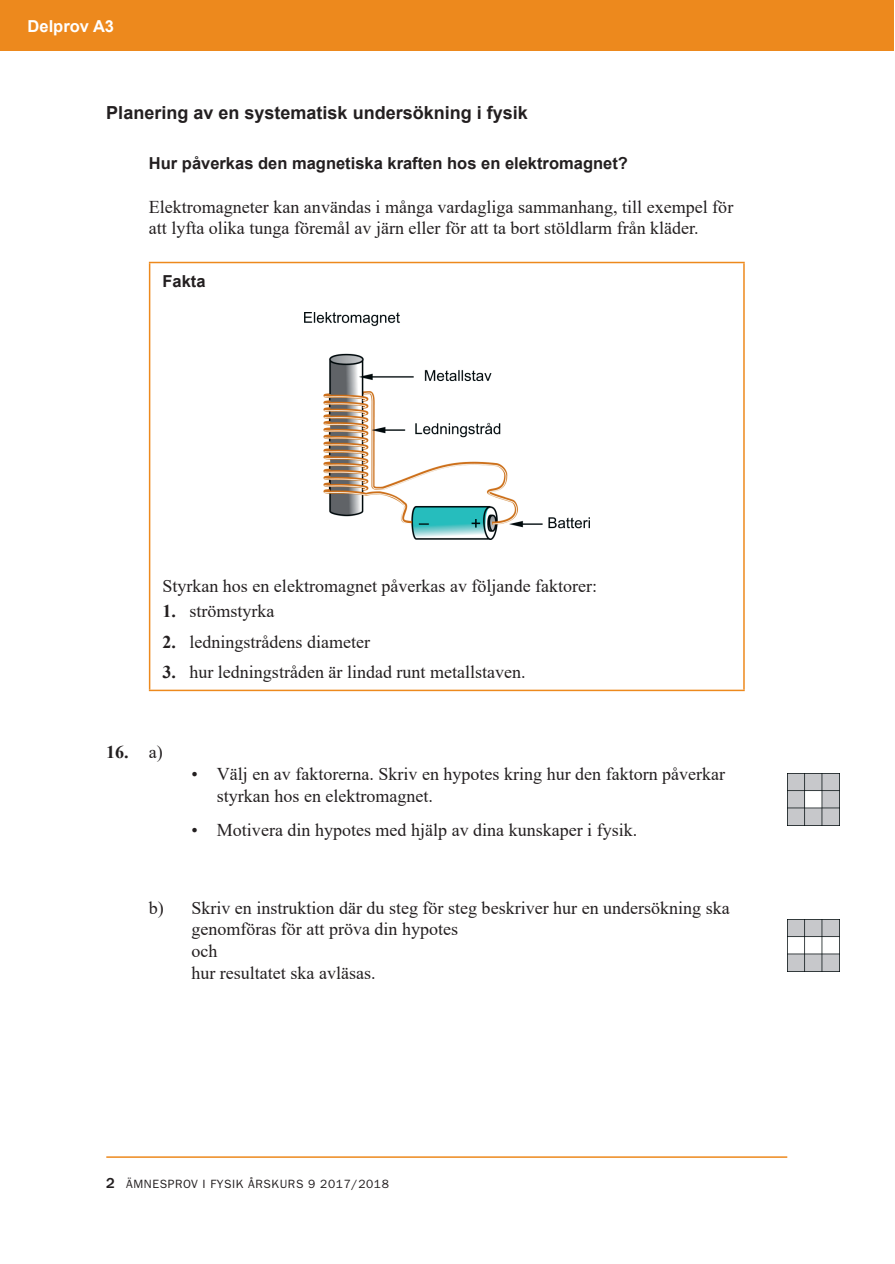
<style>
.page{position:relative;width:895px;height:1264px;background:#fff}
.page>*{position:absolute;margin:0;border:0;box-sizing:border-box;transform-origin:0 0}
.t1{font:18px/21.6px "Times New Roman";color:#231f20}
.t2{font:700 18px "Arial";color:#231f20}
.t3{font:700 18px "Times New Roman";color:#231f20}
.t4{font:700 16.5px "Arial";color:#231f20}
.t5{font:700 16.5px "Arial";color:#fff}
.t6{font:12px "ITC Franklin Gothic Std";letter-spacing:.05em;color:#231f20}
.s1{font-weight:700}
.s2{font-weight:400}
.s3{font-weight:500;font-size:15px}
</style>
<div class="page">
<div style="left:0;top:0;width:893px;height:51px;background:#ed891d"></div>
<hr style="left:106px;top:1156px;width:681px;height:1px;background:#ed891d">
<img style="left:787px;top:919px;width:51px;height:52px">
<hr style="left:149px;top:262px;width:595px;height:1px;background:#ed891d">
<hr style="left:149px;top:263px;width:1px;height:426px;background:#ed891d">
<hr style="left:743px;top:263px;width:1px;height:426px;background:#ed891d">
<hr style="left:149px;top:689px;width:595px;height:2px;background:#ed891d">
<img style="left:304px;top:312px;width:285px;height:227px">
<img style="left:787px;top:773px;width:51px;height:52px">
<p class="t5" style="left:28px;top:14px;width:88px">Delprov A3</p>
<p class="t2" style="left:106px;top:100px;width:423px">Planering av en systematisk undersökning i fysik</p>
<p class="t4" style="left:149px;top:152px;width:480px">Hur påverkas den magnetiska kraften hos en elektromagnet?</p>
<p class="t1" style="left:149px;top:195px;width:585px">Elektromagneter kan användas i många vardagliga sammanhang, till exempel för att lyfta olika tunga föremål av järn eller för att ta bort stöldlarm från kläder.</p>
<p class="t4" style="left:162px;top:270px;width:45px">Fakta</p>
<p class="t1" style="left:162px;top:574px;width:436px">Styrkan hos en elektromagnet påverkas av följande faktorer:</p>
<p class="t1" style="left:162px;top:600px;width:113px"><span class="s1">1.</span> strömstyrka</p>
<p class="t1" style="left:162px;top:630px;width:209px"><span class="s1">2.</span> ledningstrådens diameter</p>
<p class="t1" style="left:162px;top:660px;width:364px"><span class="s1">3.</span> hur ledningstråden är lindad runt metallstaven.</p>
<p class="t3" style="left:106px;top:739px;width:58px">16. <span class="s2">a)</span></p>
<p class="t1" style="left:217px;top:762px;width:509px;text-indent:-26px">• Välj en av faktorerna. Skriv en hypotes kring hur den faktorn påverkar styrkan hos en elektromagnet.</p>
<p class="t1" style="left:191px;top:818px;width:447px">• Motivera din hypotes med hjälp av dina kunskaper i fysik.</p>
<p class="t1" style="left:191px;top:896px;width:539px;text-indent:-43px">b) Skriv en instruktion där du steg för steg beskriver hur en undersökning ska genomföras för att pröva din hypotes<br>och<br>hur resultatet ska avläsas.</p>
<p class="t6" style="left:106px;top:1177px;width:284px"><span class="s3">2</span> ÄMNESPROV I FYSIK ÅRSKURS 9 2017/2018</p>
</div>
